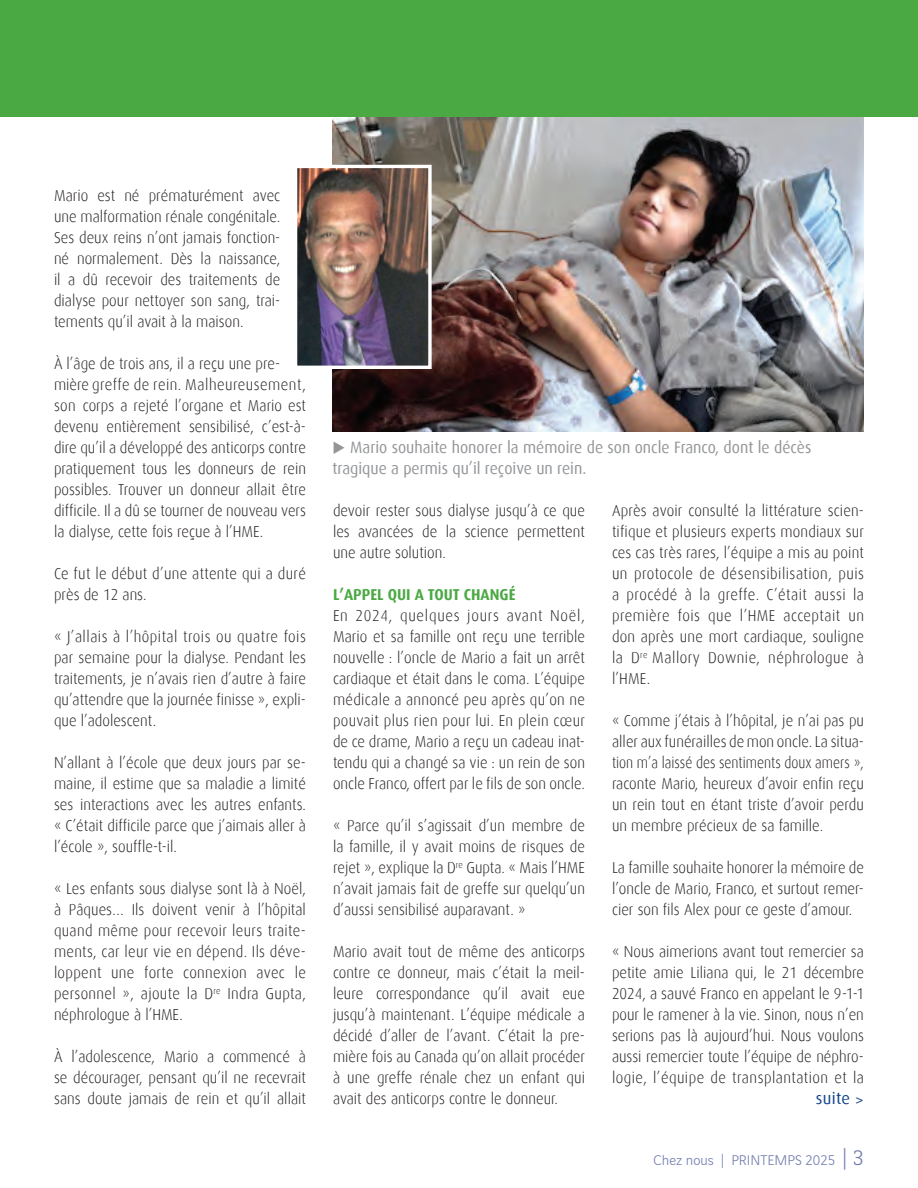
<style>
.page{position:relative;width:918px;height:1188px;background:#fff}
.page>*{position:absolute;margin:0;border:0;box-sizing:border-box;transform-origin:0 0}
.t1{font:16.5px/21px "Dax";color:#939598;scale:.95 1}
.t2{font:16.5px "Dax";letter-spacing:.02em;color:#16468d}
.t3{font:300 15.75px/21px "Dax";color:#231f20;text-align:justify;scale:.95 1}
.t4{font:300 15.75px/21px "Dax";letter-spacing:.02em;color:#231f20;scale:.95 1}
.t5{font:700 15.75px "Dax";color:#4ba944;scale:.95 1}
.t6{font:300 15px "Vinci Sans";color:#717bb0}
.s1{font-size:22.5px}
.s2{font-family:"Vinci Serif";font-size:22.5px}
</style>
<div class="page">
<img style="left:333px;top:117px;width:531px;height:315px">
<div style="left:0;top:0;width:918px;height:117px;background:#4ba944"></div>
<img style="left:298px;top:169px;width:130px;height:196px">
<div style="left:294px;top:165px;width:138px;height:204px;border:3px solid #fff"></div>
<p class="t3" style="left:54px;top:185px;width:240px">Mario est né prématurément avec une malformation rénale congénitale.<br>Ses deux reins n’ont jamais fonction&shy;né normalement. Dès la naissance, il a dû recevoir des traitements de dialyse pour nettoyer son sang, trai&shy;tements qu’il avait à la maison.</p>
<p class="t3" style="left:54px;top:353px;width:267px;text-align:left">À l’âge de trois ans, il a reçu une pre&shy;mière greffe de rein. Malheureusement, son corps a rejeté l’organe et Mario est devenu entièrement sensibilisé, c’est-à&shy;dire qu’il a développé des anticorps contre pratiquement tous les donneurs de rein possibles. Trouver un donneur allait être difficile. Il a dû se tourner de nouveau vers la dialyse, cette fois reçue à l’HME.</p>
<p class="t4" style="left:54px;top:563px;width:267px">Ce fut le début d’une attente qui a duré près de 12 ans.</p>
<p class="t3" style="left:54px;top:626px;width:267px">« J’allais à l’hôpital trois ou quatre fois par semaine pour la dialyse. Pendant les traitements, je n’avais rien d’autre à faire qu’attendre que la journée finisse », expli&shy;que l’adolescent.</p>
<p class="t3" style="left:54px;top:752px;width:267px">N’allant à l’école que deux jours par se&shy;maine, il estime que sa maladie a limité ses interactions avec les autres enfants. « C’était difficile parce que j’aimais aller à l’école », souffle-t-il.</p>
<p class="t3" style="left:54px;top:878px;width:267px">« Les enfants sous dialyse sont là à Noël, à Pâques… Ils doivent venir à l’hôpital quand même pour recevoir leurs traite&shy;ments, car leur vie en dépend. Ils déve&shy;loppent une forte connexion avec le personnel », ajoute la D<sup>re</sup> Indra Gupta, néphrologue à l’HME.</p>
<p class="t3" style="left:54px;top:1046px;width:267px">À l’adolescence, Mario a commencé à se décourager, pensant qu’il ne recevrait sans doute jamais de rein et qu’il allait</p>
<p class="t1" style="left:333px;top:437px;width:506px">◆ Mario souhaite honorer la mémoire de son oncle Franco, dont le décès tragique a permis qu’il reçoive un rein.</p>
<p class="t3" style="left:333px;top:500px;width:267px">devoir rester sous dialyse jusqu’à ce que les avancées de la science permettent une autre solution.</p>
<p class="t5" style="left:333px;top:586px;width:194px">L’APPEL QUI A TOUT CHANGÉ</p>
<p class="t3" style="left:333px;top:605px;width:267px">En 2024, quelques jours avant Noël, Mario et sa famille ont reçu une terrible nouvelle : l’oncle de Mario a fait un arrêt cardiaque et était dans le coma. L’équipe médicale a annoncé peu après qu’on ne pouvait plus rien pour lui. En plein cœur de ce drame, Mario a reçu un cadeau inat&shy;tendu qui a changé sa vie : un rein de son oncle Franco, offert par le fils de son oncle.</p>
<p class="t3" style="left:333px;top:815px;width:267px">« Parce qu’il s’agissait d’un membre de la famille, il y avait moins de risques de rejet », explique la D<sup>re</sup> Gupta. « Mais l’HME n’avait jamais fait de greffe sur quelqu’un d’aussi sensibilisé auparavant. »</p>
<p class="t3" style="left:333px;top:941px;width:267px">Mario avait tout de même des anticorps contre ce donneur, mais c’était la meil&shy;leure correspondance qu’il avait eue jusqu’à maintenant. L’équipe médicale a décidé d’aller de l’avant. C’était la pre&shy;mière fois au Canada qu’on allait procéder à une greffe rénale chez un enfant qui avait des anticorps contre le donneur.</p>
<p class="t3" style="left:612px;top:500px;width:267px">Après avoir consulté la littérature scien&shy;tifique et plusieurs experts mondiaux sur ces cas très rares, l’équipe a mis au point un protocole de désensibilisation, puis a procédé à la greffe. C’était aussi la première fois que l’HME acceptait un don après une mort cardiaque, souligne la D<sup>re</sup> Mallory Downie, néphrologue à l’HME.</p>
<p class="t3" style="left:612px;top:710px;width:267px">« Comme j’étais à l’hôpital, je n’ai pas pu aller aux funérailles de mon oncle. La situa&shy;tion m’a laissé des sentiments doux amers », raconte Mario, heureux d’avoir enfin reçu un rein tout en étant triste d’avoir perdu un membre précieux de sa famille.</p>
<p class="t3" style="left:612px;top:857px;width:267px">La famille souhaite honorer la mémoire de l’oncle de Mario, Franco, et surtout remer&shy;cier son fils Alex pour ce geste d’amour.</p>
<p class="t3" style="left:612px;top:941px;width:267px">« Nous aimerions avant tout remercier sa petite amie Liliana qui, le 21 décembre 2024, a sauvé Franco en appelant le 9-1-1 pour le ramener à la vie. Sinon, nous n’en serions pas là aujourd’hui. Nous voulons aussi remercier toute l’équipe de néphro&shy;logie, l’équipe de transplantation et la</p>
<p class="t2" style="left:816px;top:1089px;width:50px">suite &gt;</p>
<p class="t6" style="left:654px;top:1149px;width:212px">Chez nous | PRINTEMPS 2025 <span class="s1">|</span> <span class="s2">3</span></p>
</div>
